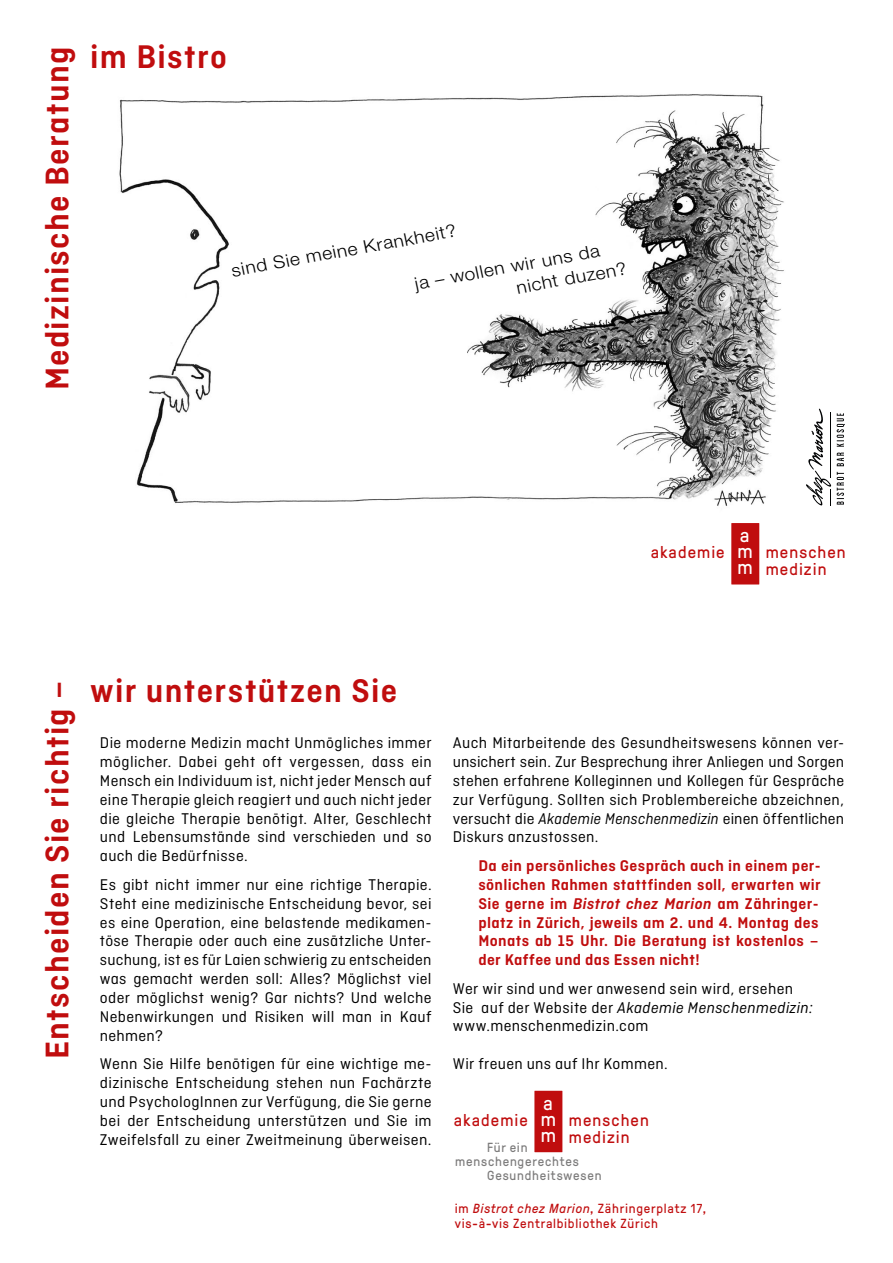
<style>
.page{position:relative;width:893px;height:1263px;background:#fff}
.page>*{position:absolute;margin:0;border:0;box-sizing:border-box;transform-origin:0 0}
.t1{font:600 34.5px "Ciutadella";letter-spacing:.035em;color:#c00d0e}
.t2{font:19.8px/16px "GT Pressura";color:#fff}
.t3{font:300 17.7px/21.9px "Helvetica Neue";color:#000;scale:1.08 1}
.t4{font:16.95px/16.6px "GT Pressura";letter-spacing:.065em;color:#c00d0e}
.t5{font:16.35px/18.9px "Ciutadella";letter-spacing:.02em;color:#000;text-align:justify}
.t6{font:600 16.35px/18.9px "Ciutadella";letter-spacing:.02em;color:#c00d0e}
.t7{font:13.2px/14.2px "GT Pressura";letter-spacing:.06em;color:#c00d0e}
.t8{font:13.2px "GT Pressura";letter-spacing:.06em;color:#7c7b7b}
.s1{font-style:italic}
.s2{font-size:16.2px}
.s3{font-size:12.9px}
</style>
<div class="page">
<img style="left:119px;top:94px;width:665px;height:412px">
<svg style="left:837px;top:413px;width:8px;height:92px"></svg>
<svg style="left:806px;top:409px;width:25px;height:96px"></svg>
<hr style="left:830px;top:412px;width:1px;height:66px;background:#010203">
<div style="left:731px;top:523px;width:28px;height:61px;background:#c00d0e"></div>
<div style="left:534px;top:1091px;width:28px;height:61px;background:#c00d0e"></div>
<h1 class="t1" style="left:37px;top:390px;width:345px;rotate:-90deg">Medizinische Beratung</h1>
<h1 class="t1" style="left:90px;top:37px;width:138px">im Bistro</h1>
<p class="t3" style="left:230px;top:259px;width:212px;rotate:-10deg">sind Sie meine Krankheit?</p>
<p class="t3" style="left:511px;top:255px;width:105px;text-indent:-99px;rotate:-10deg">ja – wollen wir uns da nicht duzen?</p>
<p class="t4" style="left:651px;top:543px;width:75px">akademie</p>
<p class="t2" style="left:738px;top:526px;width:17px">a m m</p>
<p class="t4" style="left:766px;top:543px;width:82px">menschen medizin</p>
<h1 class="t1" style="left:37px;top:1059px;width:380px;rotate:-90deg">Entscheiden Sie richtig –</h1>
<h1 class="t1" style="left:90px;top:671px;width:309px">wir unterstützen Sie</h1>
<p class="t5" style="left:100px;top:733px;width:333px">Die moderne Medizin macht Unmögliches immer möglicher. Dabei geht oft vergessen, dass ein Mensch ein Individuum ist, nicht jeder Mensch auf eine Therapie gleich reagiert und auch nicht jeder die gleiche Therapie benötigt. Alter, Geschlecht und Lebensumstände sind verschieden und so auch die Bedürfnisse.</p>
<p class="t5" style="left:100px;top:875px;width:333px">Es gibt nicht immer nur eine richtige Therapie.<br>Steht eine medizinische Entscheidung bevor, sei es eine Operation, eine belastende medikamen&shy;töse Therapie oder auch eine zusätzliche Unter&shy;suchung, ist es für Laien schwierig zu entscheiden was gemacht werden soll: Alles? Möglichst viel oder möglichst wenig? Gar nichts? Und welche Nebenwirkungen und Risiken will man in Kauf nehmen?</p>
<p class="t5" style="left:100px;top:1054px;width:333px">Wenn Sie Hilfe benötigen für eine wichtige me&shy;dizinische Entscheidung stehen nun Fachärzte und PsychologInnen zur Verfügung, die Sie gerne bei der Entscheidung unterstützen und Sie im Zweifelsfall zu einer Zweitmeinung überweisen.</p>
<p class="t5" style="left:453px;top:733px;width:393px">Auch Mitarbeitende des Gesundheitswesens können ver&shy;unsichert sein. Zur Besprechung ihrer Anliegen und Sorgen stehen erfahrene Kolleginnen und Kollegen für Gespräche zur Verfügung. Sollten sich Problembereiche abzeichnen, versucht die <span class="s1">Akademie Menschenmedizin</span> einen öffentlichen Diskurs anzustossen.</p>
<p class="t6" style="left:478px;top:856px;width:344px">Da ein persönliches Gespräch auch in einem per&shy;sönlichen Rahmen stattfinden soll, erwarten wir Sie gerne im <span class="s1">Bistrot chez Marion</span> am Zähringer&shy;platz in Zürich, jeweils am <span class="s2">2</span>. und <span class="s2">4</span>. Montag des Monats ab <span class="s2">15</span> Uhr. Die Beratung ist kostenlos – der Kaffee und das Essen nicht!</p>
<p class="t5" style="left:453px;top:979px;width:362px;text-align:left">Wer wir sind und wer anwesend sein wird, ersehen<br>Sie auf der Website der <span class="s1">Akademie Menschenmedizin: </span>www.menschenmedizin.com</p>
<p class="t5" style="left:453px;top:1054px;width:216px">Wir freuen uns auf Ihr Kommen.</p>
<p class="t2" style="left:541px;top:1093px;width:17px">a m m</p>
<p class="t4" style="left:454px;top:1111px;width:75px">akademie</p>
<p class="t8" style="left:487px;top:1138px;width:42px">Für ein</p>
<p class="t8" style="left:455px;top:1152px;width:125px">menschengerechtes</p>
<p class="t8" style="left:487px;top:1166px;width:116px">Gesundheitswesen</p>
<p class="t4" style="left:569px;top:1111px;width:82px">menschen medizin</p>
<p class="t7" style="left:455px;top:1201px;width:253px">im <span class="s1">Bistrot chez Marion</span>, Zähringerplatz <span class="s3">17</span>, vis-à-vis Zentralbibliothek Zürich</p>
</div>
